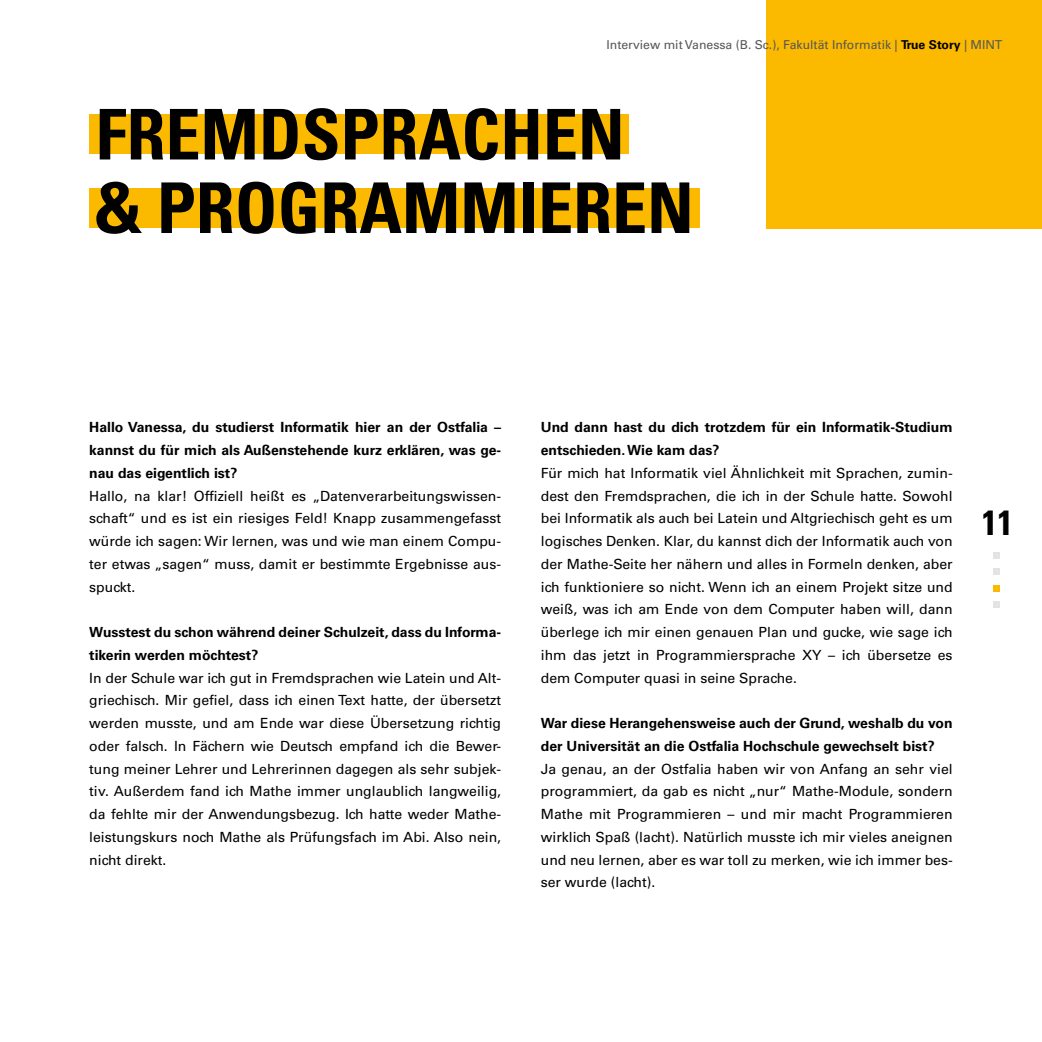
<style>
.page{position:relative;width:1042px;height:1042px;background:#fff}
.page>*{position:absolute;margin:0;border:0;box-sizing:border-box;transform-origin:0 0}
.t1{font:700 condensed 70px/73.5px "Univers";color:#000}
.t2{font:700 condensed 35px "Univers";color:#000}
.t3{font:14px/22.8px "Univers LT Std";color:#000;text-align:justify}
.t4{font:700 14px/22.8px "Univers LT Std";color:#000}
.t5{font:12.25px "Univers LT Std";color:#575756}
.s1{font-weight:700;color:#000}
</style>
<div class="page">
<svg style="left:994px;top:553px;width:6px;height:6px"></svg>
<svg style="left:994px;top:569px;width:6px;height:6px"></svg>
<svg style="left:994px;top:601px;width:6px;height:6px"></svg>
<svg style="left:994px;top:585px;width:6px;height:6px"></svg>
<div style="left:766px;top:0;width:276px;height:228px;background:#fbba00"></div>
<div style="left:89px;top:114px;width:540px;height:40px;background:#fbba00"></div>
<div style="left:89px;top:187px;width:610px;height:40px;background:#fbba00"></div>
<p class="t5" style="left:606px;top:37px;width:397px">Interview mit Vanessa (B. Sc.), Fakultät Informatik | <span class="s1">True Story</span> | MINT</p>
<h1 class="t1" style="left:95px;top:98px;width:600px">FREMDSPRACHEN<br>&amp; PROGRAMMIEREN</h1>
<p class="t4" style="left:89px;top:416px;width:413px;text-align:justify">Hallo Vanessa, du studierst Informatik hier an der Ostfalia – kannst du für mich als Außenstehende kurz erklären, was ge&shy;nau das eigentlich ist?</p>
<p class="t3" style="left:89px;top:484px;width:413px">Hallo, na klar! Offiziell heißt es „Datenverarbeitungswissen&shy;schaft“ und es ist ein riesiges Feld! Knapp zusammengefasst würde ich sagen: Wir lernen, was und wie man einem Compu&shy;ter etwas „sagen“ muss, damit er bestimmte Ergebnisse aus&shy;spuckt.</p>
<p class="t4" style="left:89px;top:621px;width:413px">Wusstest du schon während deiner Schulzeit, dass du Informa&shy;tikerin werden möchtest?</p>
<p class="t3" style="left:89px;top:666px;width:413px">In der Schule war ich gut in Fremdsprachen wie Latein und Alt&shy;griechisch. Mir gefiel, dass ich einen Text hatte, der übersetzt werden musste, und am Ende war diese Übersetzung richtig oder falsch. In Fächern wie Deutsch empfand ich die Bewer&shy;tung meiner Lehrer und Lehrerinnen dagegen als sehr subjek&shy;tiv. Außerdem fand ich Mathe immer unglaublich langweilig, da fehlte mir der Anwendungsbezug. Ich hatte weder Mathe&shy;leistungskurs noch Mathe als Prüfungsfach im Abi. Also nein, nicht direkt.</p>
<p class="t4" style="left:541px;top:416px;width:413px">Und dann hast du dich trotzdem für ein Informatik-Studium entschieden. Wie kam das?</p>
<p class="t3" style="left:541px;top:461px;width:413px">Für mich hat Informatik viel Ähnlichkeit mit Sprachen, zumin&shy;dest den Fremdsprachen, die ich in der Schule hatte. Sowohl bei Informatik als auch bei Latein und Altgriechisch geht es um logisches Denken. Klar, du kannst dich der Informatik auch von der Mathe-Seite her nähern und alles in Formeln denken, aber ich funktioniere so nicht. Wenn ich an einem Projekt sitze und weiß, was ich am Ende von dem Computer haben will, dann überlege ich mir einen genauen Plan und gucke, wie sage ich ihm das jetzt in Programmiersprache XY – ich übersetze es dem Computer quasi in seine Sprache.</p>
<p class="t4" style="left:541px;top:712px;width:413px">War diese Herangehensweise auch der Grund, weshalb du von der Universität an die Ostfalia Hochschule gewechselt bist?</p>
<p class="t3" style="left:541px;top:757px;width:413px">Ja genau, an der Ostfalia haben wir von Anfang an sehr viel programmiert, da gab es nicht „nur“ Mathe-Module, sondern Mathe mit Programmieren – und mir macht Programmieren wirklich Spaß (lacht). Natürlich musste ich mir vieles aneignen und neu lernen, aber es war toll zu merken, wie ich immer bes&shy;ser wurde (lacht).</p>
<h2 class="t2" style="left:982px;top:501px;width:33px">11</h2>
</div>
